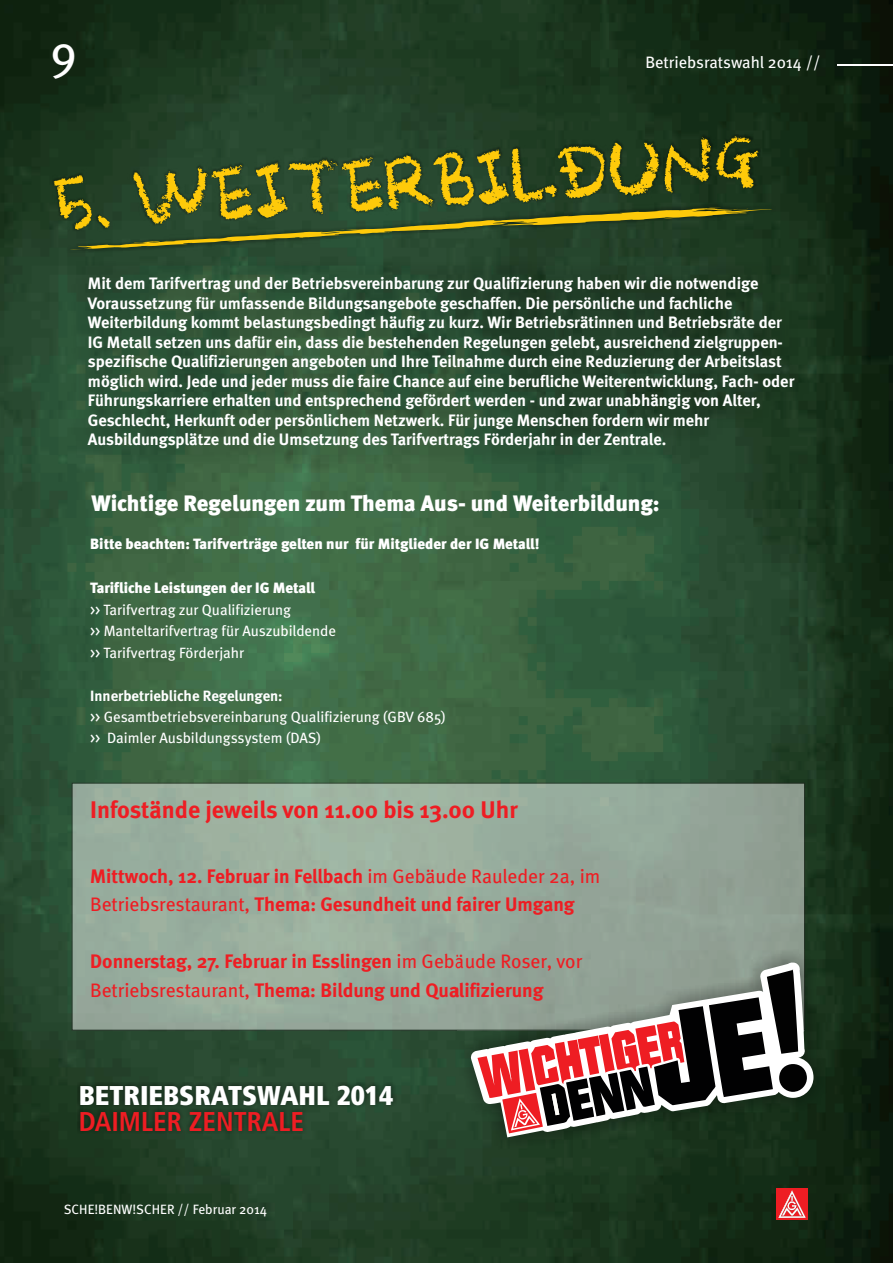
<style>
.page{position:relative;width:893px;height:1263px;background:#fff}
.page>*{position:absolute;margin:0;border:0;box-sizing:border-box;transform-origin:0 0}
.t1{font:71.1px "Crayon Alphabet";color:#feca0a}
.t2{font:47.85px "Meta";color:#fff}
.t3{font:900 condensed 27.15px "Frutiger";color:#fff}
.t4{font:700 condensed 27.15px "Frutiger";color:#ee1d23}
.t5{font:700 24px "Meta";color:#ee1d23}
.t6{font:900 22.35px "Meta";letter-spacing:-.005em;color:#fff}
.t7{font:700 19.5px/28.3px "Meta";color:#ee1d23}
.t8{font:700 16.5px/19.5px "Meta";color:#fff}
.t9{font:16.5px "Meta";color:#fff}
.t10{font:14.85px/21.3px "Meta";color:#fff}
.t11{font:900 14.85px "Meta";color:#fff}
.t12{font:700 14.85px "Meta";color:#fff}
.t13{font:13.5px "Meta";color:#fff}
.s1{font-weight:400}
</style>
<div class="page">
<img style="left:0;top:0;width:893px;height:1263px">
<svg style="left:71px;top:782px;width:734px;height:249px;background:#96a99a"></svg>
<div style="left:52px;top:134px;width:709px;height:98px;background:#000800;opacity:.29"></div>
<div style="left:66px;top:204px;width:710px;height:49px;background:#000800;opacity:.49"></div>
<svg style="left:70px;top:207px;width:703px;height:43px;background:#3a5127"></svg>
<div style="left:70px;top:256px;width:745px;height:266px;background:#231f20;opacity:.49"></div>
<div style="left:776px;top:1188px;width:32px;height:32px;background:#ee1d23"></div>
<svg style="left:778px;top:1190px;width:28px;height:28px"></svg>
<div style="left:458px;top:949px;width:369px;height:201px;background:#231f20;opacity:.49"></div>
<svg style="left:470px;top:962px;width:343px;height:170px;background:#677b6b"></svg>
<svg style="left:477px;top:964px;width:334px;height:173px"></svg>
<hr style="left:837px;top:64px;width:56px;height:1px;background:#fff">
<div style="left:77px;top:1082px;width:319px;height:52px;background:#231f20;opacity:.49"></div>
<h2 class="t2" style="left:51px;top:31px;width:28px">9</h2>
<p class="t9" style="left:646px;top:55px;width:176px">Betriebsratswahl 2014 //</p>
<h1 class="t1" style="left:54px;top:172px;width:709px;rotate:-3deg">5. WEITERBILDUNG</h1>
<p class="t8" style="left:88px;top:275px;width:708px">Mit dem Tarifvertrag und der Betriebsvereinbarung zur Qualifizierung haben wir die notwendige Voraussetzung für umfassende Bildungsangebote geschaffen. Die persönliche und fachliche Weiterbildung kommt belastungsbedingt häufig zu kurz. Wir Betriebsrätinnen und Betriebsräte der IG Metall setzen uns dafür ein, dass die bestehenden Regelungen gelebt, ausreichend zielgruppen&shy;spezifische Qualifizierungen angeboten und Ihre Teilnahme durch eine Reduzierung der Arbeitslast möglich wird. Jede und jeder muss die faire Chance auf eine berufliche Weiterentwicklung, Fach- oder Führungskarriere erhalten und entsprechend gefördert werden - und zwar unabhängig von Alter, Geschlecht, Herkunft oder persönlichem Netzwerk. Für junge Menschen fordern wir mehr Ausbildungsplätze und die Umsetzung des Tarifvertrags Förderjahr in der Zentrale.</p>
<h3 class="t6" style="left:92px;top:494px;width:570px">Wichtige Regelungen zum Thema Aus- und Weiterbildung:</h3>
<p class="t11" style="left:90px;top:538px;width:451px">Bitte beachten: Tarifverträge gelten nur für Mitglieder der IG Metall!</p>
<p class="t11" style="left:90px;top:582px;width:226px">Tarifliche Leistungen der IG Metall</p>
<p class="t10" style="left:90px;top:600px;width:247px">&gt; &gt; Tarifvertrag zur Qualifizierung<br>&gt;&gt; Manteltarifvertrag für Auszubildende &gt;&gt; Tarifvertrag Förderjahr</p>
<p class="t12" style="left:90px;top:689px;width:194px">Innerbetriebliche Regelungen:</p>
<p class="t10" style="left:90px;top:707px;width:357px">&gt;&gt; Gesamtbetriebsvereinbarung Qualifizierung (GBV 685) &gt;&gt; Daimler Ausbildungssystem (DAS)</p>
<h3 class="t5" style="left:90px;top:800px;width:429px">Infostände jeweils von 11.00 bis 13.00 Uhr</h3>
<p class="t7" style="left:90px;top:863px;width:512px">Mittwoch, 12. Februar in Fellbach <span class="s1">im Gebäude Rauleder 2a, im<br>Betriebsrestaurant,</span> Thema: Gesundheit und fairer Umgang</p>
<p class="t7" style="left:90px;top:949px;width:494px">Donnerstag, 27. Februar in Esslingen <span class="s1">im Gebäude Roser, vor<br>Betriebsrestaurant,</span> Thema: Bildung und Qualifizierung</p>
<h3 class="t3" style="left:79px;top:1084px;width:316px">BETRIEBSRATSWAHL 2014</h3>
<h3 class="t4" style="left:79px;top:1110px;width:227px">DAIMLER ZENTRALE</h3>
<p class="t13" style="left:64px;top:1204px;width:205px">SCHE!BENW!SCHER // Februar 2014</p>
</div>
